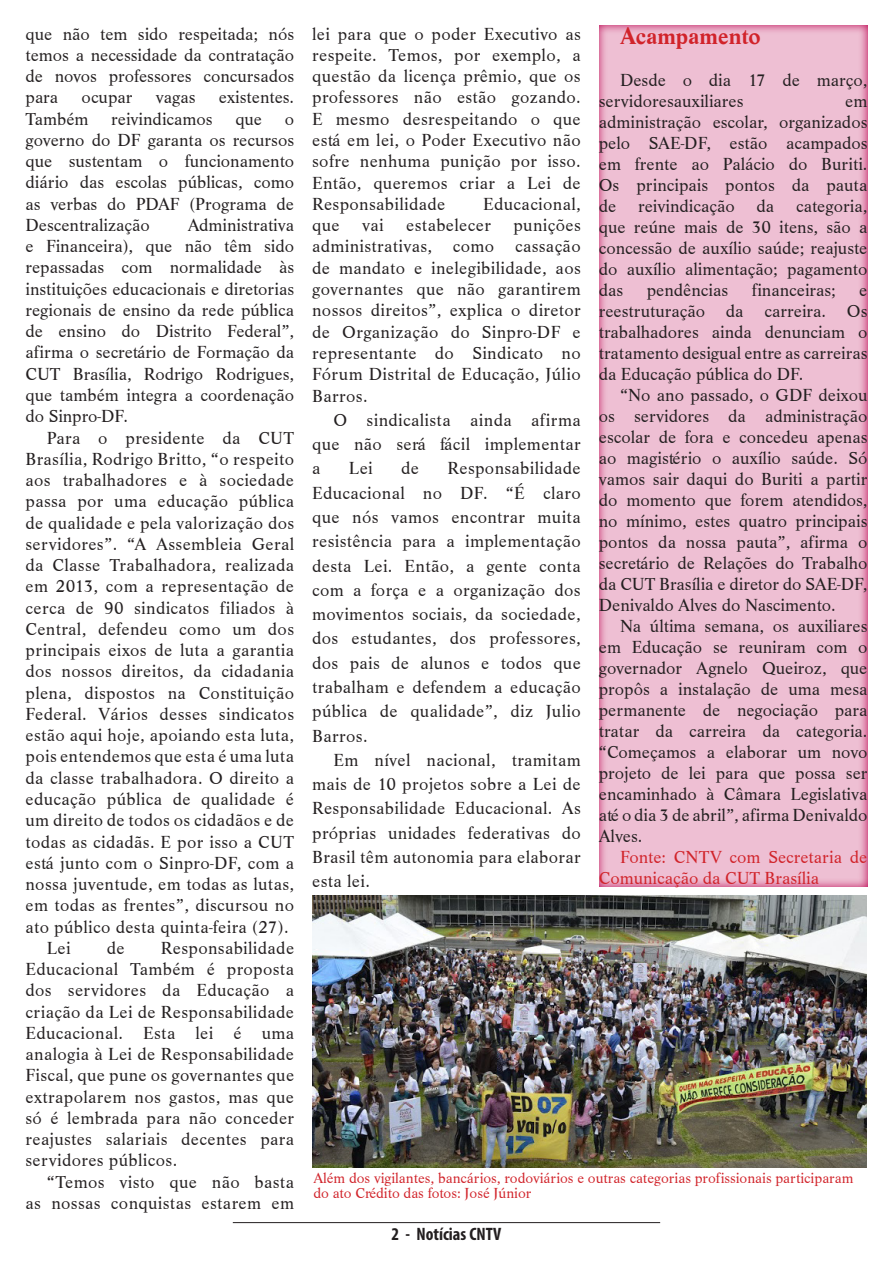
<style>
.page{position:relative;width:893px;height:1263px;background:#fff}
.page>*{position:absolute;margin:0;border:0;box-sizing:border-box;transform-origin:0 0}
.t1{font:700 24px "Life T";color:#d1232a}
.t2{font:18px/21.3px "Life T";color:#231f20;text-align:justify}
.t3{font:18px/21.3px "Life T";letter-spacing:.02em;color:#231f20;text-align:right}
.t4{font:18px/21px "Life T";color:#d1232a}
.t5{font:700 condensed 18px "Myriad Pro";color:#231f20}
.t6{font:15px/15px "Life T";color:#d1232a}
</style>
<div class="page">
<hr style="left:233px;top:1222px;width:427px;height:1px;background:#231f20">
<div style="left:596px;top:23px;width:272px;height:865px;background:#fff;opacity:.75"></div>
<img style="left:312px;top:895px;width:554px;height:272px">
<p class="t2" style="left:26px;top:23px;width:270px">que não tem sido respeitada; nós temos a necessidade da contratação de novos professores concursados para</p>
<p class="t2" style="left:82px;top:87px;width:52px">ocupar</p>
<p class="t2" style="left:156px;top:87px;width:41px">vagas</p>
<p class="t2" style="left:219px;top:87px;width:77px">existentes.</p>
<p class="t2" style="left:26px;top:108px;width:65px">Também</p>
<p class="t2" style="left:111px;top:108px;width:103px">reivindicamos</p>
<p class="t2" style="left:235px;top:108px;width:28px">que</p>
<p class="t2" style="left:26px;top:108px;width:270px;text-indent:259px">o governo do DF garanta os recursos que sustentam o funcionamento diário das escolas públicas, como as verbas do PDAF (Programa de Descentralização</p>
<p class="t2" style="left:26px;top:214px;width:270px;text-indent:162px">Administrativa e Financeira), que não têm sido repassadas com normalidade às instituições educacionais e diretorias regionais de ensino da rede pública de ensino do Distrito Federal”, afirma o secretário de Formação da CUT Brasília, Rodrigo Rodrigues, que também integra a coordenação do Sinpro-DF.</p>
<p class="t2" style="left:26px;top:427px;width:270px;text-indent:21px">Para o presidente da CUT Brasília, Rodrigo Britto, “o respeito aos trabalhadores e à sociedade passa por uma educação pública de qualidade e pela valorização dos servidores”. “A Assembleia Geral da Classe Trabalhadora, realizada em 2013, com a representação de cerca de 90 sindicatos filiados à Central, defendeu como um dos principais eixos de luta a garantia dos nossos direitos, da cidadania plena, dispostos na Constituição Federal. Vários desses sindicatos estão aqui hoje, apoiando esta luta, pois entendemos que esta é uma luta da classe trabalhadora. O direito a educação pública de qualidade é um direito de todos os cidadãos e de todas as cidadãs. E por isso a CUT está junto com o Sinpro-DF, com a nossa juventude, em todas as lutas, em todas as frentes”, discursou no ato público desta quinta-feira (27).</p>
<p class="t2" style="left:47px;top:937px;width:25px">Lei</p>
<p class="t2" style="left:107px;top:937px;width:19px">de</p>
<p class="t2" style="left:26px;top:937px;width:270px;text-indent:135px">Responsabilidade Educacional Também é proposta dos servidores da Educação a criação da Lei de Responsabilidade Educacional. Esta lei é uma analogia à Lei de Responsabilidade Fiscal, que pune os governantes que extrapolarem nos gastos, mas que só é lembrada para não conceder reajustes salariais decentes para servidores públicos.</p>
<p class="t3" style="left:26px;top:1171px;width:270px">“Temos visto que não basta<br>as nossas conquistas estarem em</p>
<p class="t2" style="left:312px;top:23px;width:270px">lei para que o poder Executivo as respeite. Temos, por exemplo, a questão da licença prêmio, que os professores não estão gozando.<br>E mesmo desrespeitando o que está em lei, o Poder Executivo não sofre nenhuma punição por isso.<br>Então, queremos criar a Lei de Responsabilidade</p>
<p class="t3" style="left:483px;top:193px;width:99px">Educacional,</p>
<p class="t2" style="left:312px;top:215px;width:73px">que vai</p>
<p class="t3" style="left:406px;top:215px;width:86px">estabelecer</p>
<p class="t2" style="left:312px;top:215px;width:270px;text-indent:201px">punições administrativas, como cassação de mandato e inelegibilidade, aos governantes que não garantirem nossos direitos”, explica o diretor de Organização do Sinpro-DF e representante do Sindicato no Fórum Distrital de Educação, Júlio Barros.</p>
<p class="t2" style="left:312px;top:408px;width:270px;line-height:24.3px;text-indent:21px">O sindicalista ainda afirma que não será fácil implementar a</p>
<p class="t2" style="left:312px;top:456px;width:270px;line-height:24.3px;text-indent:135px">Responsabilidade Educacional no DF. “É claro que nós vamos encontrar muita resistência para a implementação desta Lei. Então, a gente conta com a força e a organização dos movimentos sociais, da sociedade, dos estudantes, dos professores, dos pais de alunos e todos que trabalham e defendem a educação pública de qualidade”, diz Julio Barros.</p>
<p class="t2" style="left:312px;top:748px;width:270px;line-height:24.3px;text-indent:21px">Em nível nacional, tramitam mais de 10 projetos sobre a Lei de Responsabilidade Educacional. As próprias unidades federativas do Brasil têm autonomia para elaborar esta lei.</p>
<p class="t2" style="left:349px;top:458px;width:25px">Lei</p>
<p class="t2" style="left:401px;top:458px;width:19px">de</p>
<p class="t1" style="left:620px;top:22px;width:142px">Acampamento</p>
<p class="t2" style="left:599px;top:70px;width:270px;text-indent:21px">Desde o dia 17 de março, servidoresauxiliares</p>
<p class="t2" style="left:599px;top:91px;width:270px;text-indent:246px">em administração escolar, organizados pelo SAE-DF, estão acampados em frente ao Palácio do Buriti.<br>Os principais pontos da pauta de reivindicação da categoria, que reúne mais de 30 itens, são a concessão de auxílio saúde; reajuste do auxílio alimentação; pagamento das</p>
<p class="t2" style="left:647px;top:280px;width:83px">pendências</p>
<p class="t2" style="left:752px;top:280px;width:86px">financeiras;</p>
<p class="t2" style="left:599px;top:280px;width:270px;text-indent:260px">e reestruturação da carreira. Os trabalhadores ainda denunciam o tratamento desigual entre as carreiras da Educação pública do DF.</p>
<p class="t2" style="left:599px;top:385px;width:270px;text-indent:21px">“No ano passado, o GDF deixou os servidores da administração escolar de fora e concedeu apenas ao magistério o auxílio saúde. Só vamos sair daqui do Buriti a partir do momento que forem atendidos, no mínimo, estes quatro principais pontos da nossa pauta”, afirma o secretário de Relações do Trabalho da CUT Brasília e diretor do SAE-DF, Denivaldo Alves do Nascimento.</p>
<p class="t2" style="left:599px;top:616px;width:270px;text-indent:21px">Na última semana, os auxiliares em Educação se reuniram com o governador Agnelo Queiroz, que propôs a instalação de uma mesa permanente de negociação para tratar da carreira da categoria. “Começamos a elaborar um novo projeto de lei para que possa ser encaminhado à Câmara Legislativa até o dia 3 de abril”, afirma Denivaldo Alves.</p>
<p class="t4" style="left:599px;top:847px;width:270px;text-indent:21px">Fonte: CNTV com Secretaria de<br>Comunicação da CUT Brasília</p>
<p class="t6" style="left:313px;top:1171px;width:541px">Além dos vigilantes, bancários, rodoviários e outras categorias profissionais participaram do ato Crédito das fotos: José Júnior</p>
<p class="t5" style="left:392px;top:1223px;width:111px">2 - Notícias CNTV</p>
</div>
